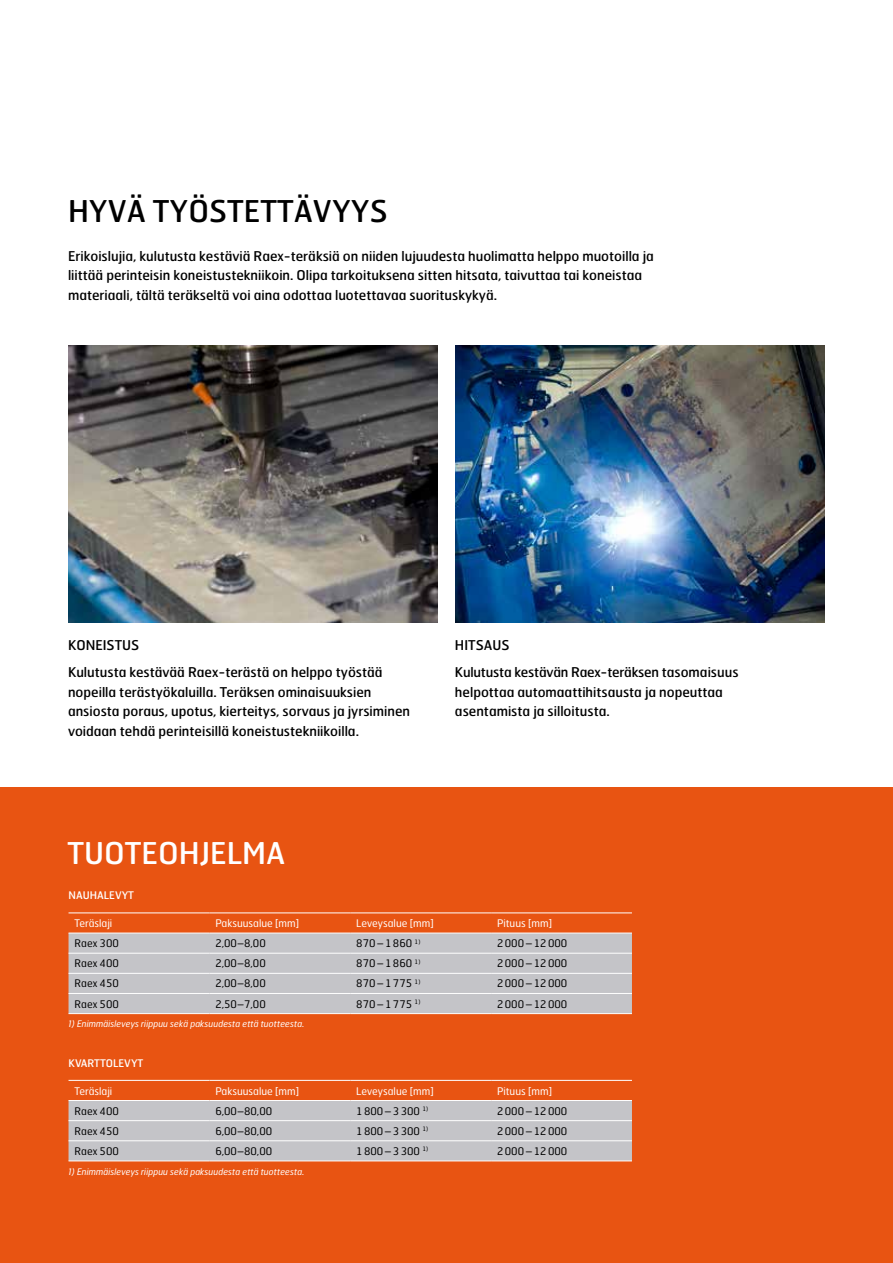
<style>
.page{position:relative;width:893px;height:1263px;background:#fff}
.page>*{position:absolute;margin:0;border:0;box-sizing:border-box;transform-origin:0 0}
.t1{font:30px "Hermes FB";color:#000}
.t2{font:30px "Hermes FB";color:#fff}
.t3{font:13.5px/19.5px "Hermes FB";color:#000}
.t4{font:10.5px "Hermes FB";color:#000}
.t5{font:10.5px "Hermes FB";color:#fff}
.t6{font:10.5px "Hermes FB";color:#fff}
.t7{font:italic 9px "Hermes FB";color:#fff}
</style>
<div class="page">
<div style="left:0;top:787px;width:893px;height:476px;background:#e85412"></div>
<img style="left:68px;top:345px;width:370px;height:278px">
<img style="left:455px;top:345px;width:370px;height:278px">
<svg style="left:69px;top:913px;width:563px;height:100px"></svg>
<hr style="left:69px;top:912px;width:140px;height:1px;background:#fff">
<hr style="left:209px;top:912px;width:141px;height:1px;background:#fff">
<hr style="left:350px;top:912px;width:141px;height:1px;background:#fff">
<hr style="left:491px;top:912px;width:141px;height:1px;background:#fff">
<hr style="left:69px;top:933px;width:140px;height:1px;background:#fff">
<hr style="left:209px;top:933px;width:141px;height:1px;background:#fff">
<hr style="left:350px;top:933px;width:141px;height:1px;background:#fff">
<hr style="left:491px;top:933px;width:141px;height:1px;background:#fff">
<hr style="left:69px;top:953px;width:140px;height:1px;background:#fff">
<hr style="left:209px;top:953px;width:141px;height:1px;background:#fff">
<hr style="left:350px;top:953px;width:141px;height:1px;background:#fff">
<hr style="left:491px;top:953px;width:141px;height:1px;background:#fff">
<hr style="left:69px;top:973px;width:140px;height:1px;background:#fff">
<hr style="left:209px;top:973px;width:141px;height:1px;background:#fff">
<hr style="left:350px;top:973px;width:141px;height:1px;background:#fff">
<hr style="left:491px;top:973px;width:141px;height:1px;background:#fff">
<hr style="left:69px;top:993px;width:140px;height:1px;background:#fff">
<hr style="left:209px;top:993px;width:141px;height:1px;background:#fff">
<hr style="left:350px;top:993px;width:141px;height:1px;background:#fff">
<hr style="left:491px;top:993px;width:141px;height:1px;background:#fff">
<hr style="left:69px;top:1013px;width:140px;height:1px;background:#fff">
<hr style="left:209px;top:1013px;width:141px;height:1px;background:#fff">
<hr style="left:350px;top:1013px;width:141px;height:1px;background:#fff">
<hr style="left:491px;top:1013px;width:141px;height:1px;background:#fff">
<div style="left:69px;top:1101px;width:563px;height:59px;background:#c4c4c8"></div>
<hr style="left:69px;top:1080px;width:140px;height:1px;background:#fff">
<hr style="left:209px;top:1080px;width:141px;height:1px;background:#fff">
<hr style="left:350px;top:1080px;width:141px;height:1px;background:#fff">
<hr style="left:491px;top:1080px;width:141px;height:1px;background:#fff">
<hr style="left:69px;top:1100px;width:140px;height:1px;background:#fff">
<hr style="left:209px;top:1100px;width:141px;height:1px;background:#fff">
<hr style="left:350px;top:1100px;width:141px;height:1px;background:#fff">
<hr style="left:491px;top:1100px;width:141px;height:1px;background:#fff">
<hr style="left:69px;top:1120px;width:140px;height:1px;background:#fff">
<hr style="left:209px;top:1120px;width:141px;height:1px;background:#fff">
<hr style="left:350px;top:1120px;width:141px;height:1px;background:#fff">
<hr style="left:491px;top:1120px;width:141px;height:1px;background:#fff">
<hr style="left:69px;top:1140px;width:140px;height:1px;background:#fff">
<hr style="left:209px;top:1140px;width:141px;height:1px;background:#fff">
<hr style="left:350px;top:1140px;width:141px;height:1px;background:#fff">
<hr style="left:491px;top:1140px;width:141px;height:1px;background:#fff">
<hr style="left:69px;top:1160px;width:140px;height:1px;background:#fff">
<hr style="left:209px;top:1160px;width:141px;height:1px;background:#fff">
<hr style="left:350px;top:1160px;width:141px;height:1px;background:#fff">
<hr style="left:491px;top:1160px;width:141px;height:1px;background:#fff">
<h1 class="t1" style="left:68px;top:191px;width:321px">HYVÄ TYÖSTETTÄVYYS</h1>
<p class="t3" style="left:68px;top:245px;width:587px">Erikoislujia, kulutusta kestäviä Raex-teräksiä on niiden lujuudesta huolimatta helppo muotoilla ja liittää perinteisin koneistustekniikoin. Olipa tarkoituksena sitten hitsata, taivuttaa tai koneistaa materiaali, tältä teräkseltä voi aina odottaa luotettavaa suorituskykyä.</p>
<p class="t3" style="left:68px;top:632px;width:316px;line-height:27px">KONEISTUS<br>Kulutusta kestävää Raex-terästä on helppo työstää</p>
<p class="t3" style="left:68px;top:682px;width:344px">nopeilla terästyökaluilla. Teräksen ominaisuuksien ansiosta poraus, upotus, kierteitys, sorvaus ja jyrsiminen voidaan tehdä perinteisillä koneistustekniikoilla.</p>
<h1 class="t2" style="left:68px;top:833px;width:219px">TUOTEOHJELMA</h1>
<p class="t3" style="left:455px;top:632px;width:285px;line-height:27px">HITSAUS<br>Kulutusta kestävän Raex-teräksen tasomaisuus</p>
<p class="t3" style="left:455px;top:682px;width:269px">helpottaa automaattihitsausta ja nopeuttaa asentamista ja silloitusta.</p>
<p class="t6" style="left:69px;top:888px;width:67px">NAUHALEVYT</p>
<p class="t5" style="left:75px;top:916px;width:39px">Teräslaji</p>
<p class="t5" style="left:215px;top:916px;width:85px">Paksuusalue [mm]</p>
<p class="t5" style="left:356px;top:916px;width:79px">Leveysalue [mm]</p>
<p class="t5" style="left:497px;top:916px;width:57px">Pituus [mm]</p>
<p class="t4" style="left:75px;top:937px;width:46px">Raex 300</p>
<p class="t4" style="left:215px;top:937px;width:52px">2,00–8,00</p>
<p class="t4" style="left:356px;top:937px;width:66px">870–1860 <sup>1)</sup></p>
<p class="t4" style="left:497px;top:937px;width:72px">2000–12000</p>
<p class="t4" style="left:75px;top:957px;width:46px">Raex 400</p>
<p class="t4" style="left:215px;top:957px;width:52px">2,00–8,00</p>
<p class="t4" style="left:356px;top:957px;width:66px">870–1860 <sup>1)</sup></p>
<p class="t4" style="left:497px;top:957px;width:72px">2000–12000</p>
<p class="t4" style="left:75px;top:977px;width:46px">Raex 450</p>
<p class="t4" style="left:215px;top:977px;width:52px">2,00–8,00</p>
<p class="t4" style="left:356px;top:977px;width:66px">870–1775 <sup>1)</sup></p>
<p class="t4" style="left:497px;top:977px;width:72px">2000–12000</p>
<p class="t4" style="left:75px;top:997px;width:46px">Raex 500</p>
<p class="t4" style="left:215px;top:997px;width:52px">2,50–7,00</p>
<p class="t4" style="left:356px;top:997px;width:66px">870–1775 <sup>1)</sup></p>
<p class="t4" style="left:497px;top:997px;width:72px">2000–12000</p>
<p class="t7" style="left:69px;top:1018px;width:237px">1) Enimmäisleveys riippuu sekä paksuudesta että tuotteesta.</p>
<p class="t6" style="left:69px;top:1056px;width:76px">KVARTTOLEVYT</p>
<p class="t5" style="left:75px;top:1084px;width:39px">Teräslaji</p>
<p class="t5" style="left:215px;top:1084px;width:85px">Paksuusalue [mm]</p>
<p class="t5" style="left:356px;top:1084px;width:79px">Leveysalue [mm]</p>
<p class="t5" style="left:497px;top:1084px;width:57px">Pituus [mm]</p>
<p class="t4" style="left:75px;top:1104px;width:46px">Raex 400</p>
<p class="t4" style="left:215px;top:1104px;width:58px">6,00–80,00</p>
<p class="t4" style="left:356px;top:1104px;width:73px">1800–3300 <sup>1)</sup></p>
<p class="t4" style="left:497px;top:1104px;width:72px">2000–12000</p>
<p class="t4" style="left:75px;top:1124px;width:46px">Raex 450</p>
<p class="t4" style="left:215px;top:1124px;width:58px">6,00–80,00</p>
<p class="t4" style="left:356px;top:1124px;width:73px">1800–3300 <sup>1)</sup></p>
<p class="t4" style="left:497px;top:1124px;width:72px">2000–12000</p>
<p class="t4" style="left:75px;top:1144px;width:46px">Raex 500</p>
<p class="t4" style="left:215px;top:1144px;width:58px">6,00–80,00</p>
<p class="t4" style="left:356px;top:1144px;width:73px">1800–3300 <sup>1)</sup></p>
<p class="t4" style="left:497px;top:1144px;width:72px">2000–12000</p>
<p class="t7" style="left:69px;top:1166px;width:237px">1) Enimmäisleveys riippuu sekä paksuudesta että tuotteesta.</p>
</div>
